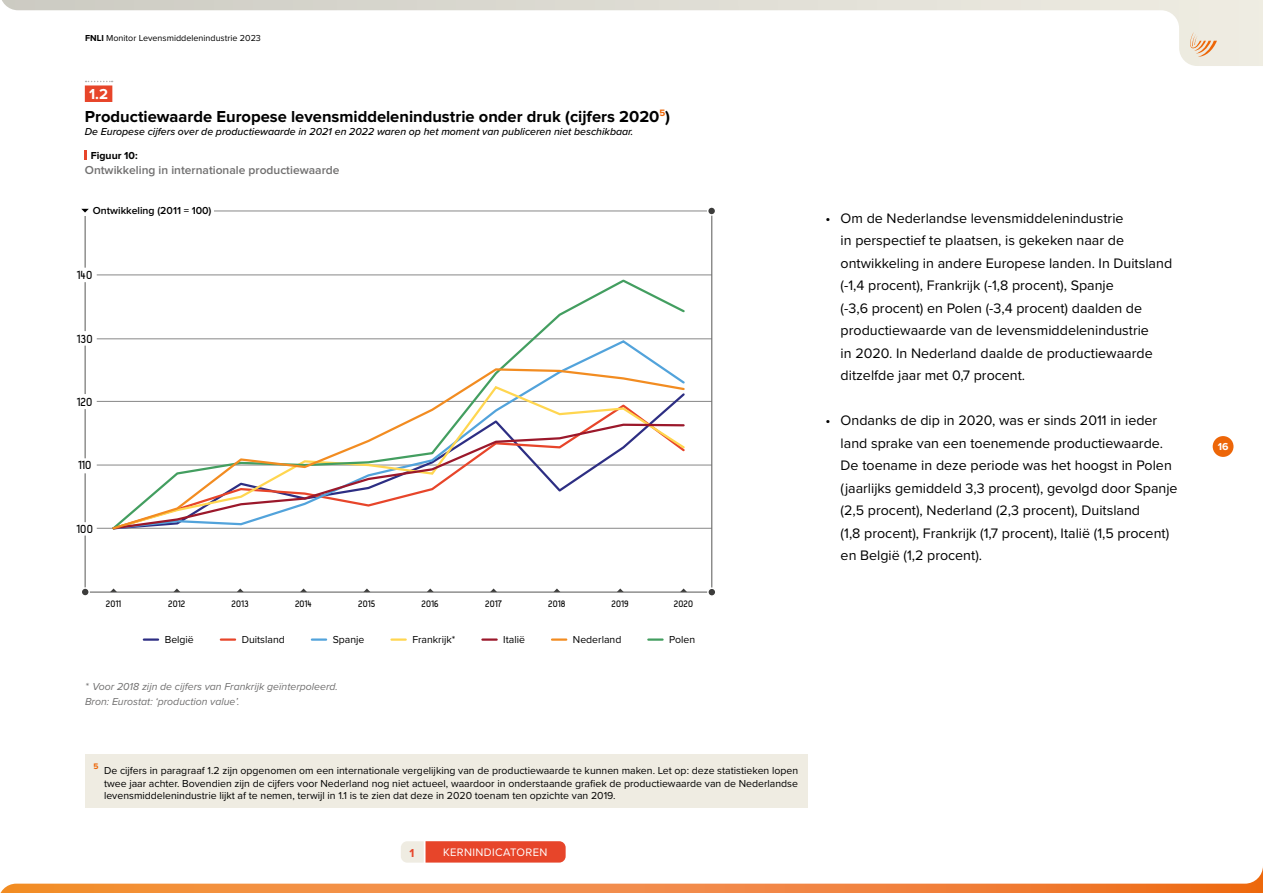
<style>
.page{position:relative;width:1263px;height:893px;background:#fff}
.page>*{position:absolute;margin:0;border:0;box-sizing:border-box;transform-origin:0 0}
.t1{font:700 16.5px "Proxima Nova";color:#000}
.t2{font:700 15px "Acid";color:#000}
.t3{font:700 15px "Proxima Nova";color:#fff}
.t4{font:14.25px/22.5px "Proxima Nova";color:#000}
.t5{font:600 12px "Proxima Nova";color:#706f6f}
.t6{font:700 12px "Acid";color:#000}
.t7{font:700 12px "Proxima Nova";color:#e7452a}
.t8{font:11.25px "Proxima Nova";letter-spacing:.035em;color:#fff}
.t9{font:10.5px/12.6px "Proxima Nova";color:#000;text-align:justify}
.t10{font:italic 500 10.5px "Proxima Nova";color:#000}
.t11{font:italic 10.5px/15px "Proxima Nova";color:#706f6f}
.t12{font:600 10.5px "Proxima Nova";color:#000}
.t13{font:700 10.5px "Proxima Nova";color:#000}
.t14{font:700 10.5px "Proxima Nova";color:#fff}
.t15{font:9px "Proxima Nova";color:#000}
.t16{font:700 8.25px "Proxima Nova";color:#ed6608}
.s1{font-weight:700}
</style>
<div class="page">
<svg style="left:2px;top:0;width:1261px;height:66px"></svg>
<svg style="left:1189px;top:32px;width:28px;height:25px"></svg>
<div style="left:1213px;top:436px;width:20px;height:21px;background:#ed6608;border-radius:50%"></div>
<div style="left:85px;top:85px;width:27px;height:17px;background:#e7452a"></div>
<svg style="left:86px;top:81px;width:27px;height:1px"></svg>
<svg style="left:85px;top:151px;width:2px;height:9px"></svg>
<svg style="left:0;top:841px;width:1263px;height:52px"></svg>
<svg style="left:84px;top:210px;width:629px;height:431px"></svg>
<hr style="left:97px;top:401px;width:615px;height:1px;background:#878787">
<hr style="left:144px;top:638px;width:14px;height:3px;background:#2d2e83">
<hr style="left:221px;top:638px;width:14px;height:3px;background:#e7452a">
<hr style="left:312px;top:638px;width:14px;height:3px;background:#52a3db">
<hr style="left:391px;top:638px;width:15px;height:3px;background:#ffd650">
<hr style="left:482px;top:638px;width:15px;height:3px;background:#9b182b">
<hr style="left:552px;top:638px;width:14px;height:3px;background:#f28c21">
<hr style="left:648px;top:638px;width:14px;height:3px;background:#439e60">
<hr style="left:97px;top:339px;width:615px;height:1px;background:#878787">
<hr style="left:97px;top:275px;width:615px;height:1px;background:#878787">
<hr style="left:86px;top:211px;width:625px;height:1px;background:#878787">
<hr style="left:97px;top:528px;width:615px;height:1px;background:#878787">
<hr style="left:97px;top:465px;width:615px;height:1px;background:#878787">
<svg style="left:110px;top:588px;width:7px;height:4px"></svg>
<svg style="left:173px;top:588px;width:7px;height:4px"></svg>
<svg style="left:237px;top:588px;width:7px;height:4px"></svg>
<svg style="left:300px;top:588px;width:7px;height:4px"></svg>
<svg style="left:363px;top:588px;width:7px;height:4px"></svg>
<svg style="left:427px;top:588px;width:7px;height:4px"></svg>
<svg style="left:490px;top:588px;width:7px;height:4px"></svg>
<svg style="left:553px;top:588px;width:7px;height:4px"></svg>
<svg style="left:680px;top:588px;width:7px;height:4px"></svg>
<svg style="left:617px;top:588px;width:7px;height:4px"></svg>
<hr style="left:711px;top:211px;width:1px;height:381px;background:#575756">
<hr style="left:85px;top:211px;width:1px;height:57px;background:#575756">
<hr style="left:85px;top:282px;width:1px;height:49px;background:#575756">
<hr style="left:85px;top:346px;width:1px;height:48px;background:#575756">
<hr style="left:85px;top:536px;width:1px;height:56px;background:#575756">
<hr style="left:85px;top:409px;width:1px;height:49px;background:#575756">
<hr style="left:85px;top:473px;width:1px;height:49px;background:#575756">
<div style="left:81px;top:206px;width:9px;height:10px;border:2px solid #fff;border-radius:50%"></div>
<div style="left:708px;top:207px;width:8px;height:8px;background:#3c3c3b;border-radius:50%"></div>
<div style="left:707px;top:206px;width:9px;height:10px;border:2px solid #fff;border-radius:50%"></div>
<hr style="left:86px;top:592px;width:625px;height:1px;background:#575756">
<div style="left:81px;top:588px;width:8px;height:8px;background:#3c3c3b;border-radius:50%"></div>
<div style="left:80px;top:587px;width:10px;height:10px;border:2px solid #fff;border-radius:50%"></div>
<div style="left:708px;top:588px;width:8px;height:8px;background:#3c3c3b;border-radius:50%"></div>
<div style="left:707px;top:587px;width:9px;height:10px;border:2px solid #fff;border-radius:50%"></div>
<svg style="left:110px;top:278px;width:577px;height:253px"></svg>
<svg style="left:111px;top:367px;width:575px;height:164px"></svg>
<div style="left:85px;top:754px;width:723px;height:54px;background:#efece2"></div>
<div style="left:75px;top:207px;width:139px;height:9px;background:#fff"></div>
<svg style="left:81px;top:209px;width:8px;height:4px"></svg>
<p class="t15" style="left:85px;top:31px;width:177px"><span class="s1">FNLI</span> Monitor Levensmiddelenindustrie 2023</p>
<p class="t3" style="left:89px;top:87px;width:21px">1.2</p>
<p class="t1" style="left:85px;top:108px;width:587px">Productiewaarde Europese levensmiddelenindustrie onder druk (cijfers 2020<sup>5</sup>)</p>
<p class="t10" style="left:85px;top:124px;width:550px">De Europese cijfers over de productiewaarde in 2021 en 2022 waren op het moment van publiceren niet beschikbaar.</p>
<p class="t13" style="left:91px;top:151px;width:48px">Figuur 10:</p>
<p class="t5" style="left:85px;top:165px;width:256px">Ontwikkeling in internationale productiewaarde</p>
<p class="t12" style="left:93px;top:205px;width:120px">Ontwikkeling (2011 = 100)</p>
<p class="t2" style="left:77px;top:270px;width:17px">140</p>
<p class="t2" style="left:77px;top:333px;width:17px">130</p>
<p class="t2" style="left:77px;top:396px;width:17px">120</p>
<p class="t2" style="left:78px;top:460px;width:15px">110</p>
<p class="t2" style="left:77px;top:523px;width:18px">100</p>
<p class="t6" style="left:106px;top:600px;width:17px">2011</p>
<p class="t6" style="left:168px;top:600px;width:19px">2012</p>
<p class="t6" style="left:232px;top:600px;width:19px">2013</p>
<p class="t6" style="left:295px;top:600px;width:19px">2014</p>
<p class="t6" style="left:358px;top:600px;width:19px">2015</p>
<p class="t6" style="left:422px;top:600px;width:19px">2016</p>
<p class="t6" style="left:485px;top:600px;width:18px">2017</p>
<p class="t6" style="left:548px;top:600px;width:19px">2018</p>
<p class="t6" style="left:612px;top:600px;width:19px">2019</p>
<p class="t6" style="left:674px;top:600px;width:21px">2020</p>
<p class="t9" style="left:165px;top:633px;width:31px">België</p>
<p class="t9" style="left:242px;top:633px;width:45px">Duitsland</p>
<p class="t9" style="left:333px;top:633px;width:33px">Spanje</p>
<p class="t9" style="left:412px;top:633px;width:45px">Frankrijk*</p>
<p class="t9" style="left:503px;top:633px;width:23px">Italië</p>
<p class="t9" style="left:573px;top:633px;width:50px">Nederland</p>
<p class="t9" style="left:669px;top:633px;width:28px">Polen</p>
<p class="t11" style="left:85px;top:679px;width:254px">* Voor 2018 zijn de cijfers van Frankrijk geïnterpoleerd.<br>Bron: Eurostat: ‘production value’.</p>
<p class="t16" style="left:94px;top:763px;width:7px">5</p>
<p class="t9" style="left:104px;top:764px;width:696px">De cijfers in paragraaf 1.2 zijn opgenomen om een internationale vergelijking van de productiewaarde te kunnen maken. Let op: deze statistieken lopen twee jaar achter. Bovendien zijn de cijfers voor Nederland nog niet actueel, waardoor in onderstaande grafiek de productiewaarde van de Nederlandse levensmiddelenindustrie lijkt af te nemen, terwijl in 1.1 is te zien dat deze in 2020 toenam ten opzichte van 2019.</p>
<p class="t7" style="left:410px;top:847px;width:6px">1</p>
<p class="t8" style="left:443px;top:844px;width:106px">KERNINDICATOREN</p>
<p class="t4" style="left:841px;top:206px;width:333px;text-indent:-15px">• Om de Nederlandse levensmiddelenindustrie<br>in perspectief te plaatsen, is gekeken naar de ontwikkeling in andere Europese landen. In Duitsland (-1,4 procent), Frankrijk (-1,8 procent), Spanje<br>(-3,6 procent) en Polen (-3,4 procent) daalden de productiewaarde van de levensmiddelenindustrie<br>in 2020. In Nederland daalde de productiewaarde ditzelfde jaar met 0,7 procent.</p>
<p class="t4" style="left:841px;top:409px;width:338px;text-indent:-15px">• Ondanks de dip in 2020, was er sinds 2011 in ieder land sprake van een toenemende productiewaarde.<br>De toename in deze periode was het hoogst in Polen (jaarlijks gemiddeld 3,3 procent), gevolgd door Spanje (2,5 procent), Nederland (2,3 procent), Duitsland<br>(1,8 procent), Frankrijk (1,7 procent), Italië (1,5 procent) en België (1,2 procent).</p>
<p class="t14" style="left:1218px;top:442px;width:12px">16</p>
</div>
